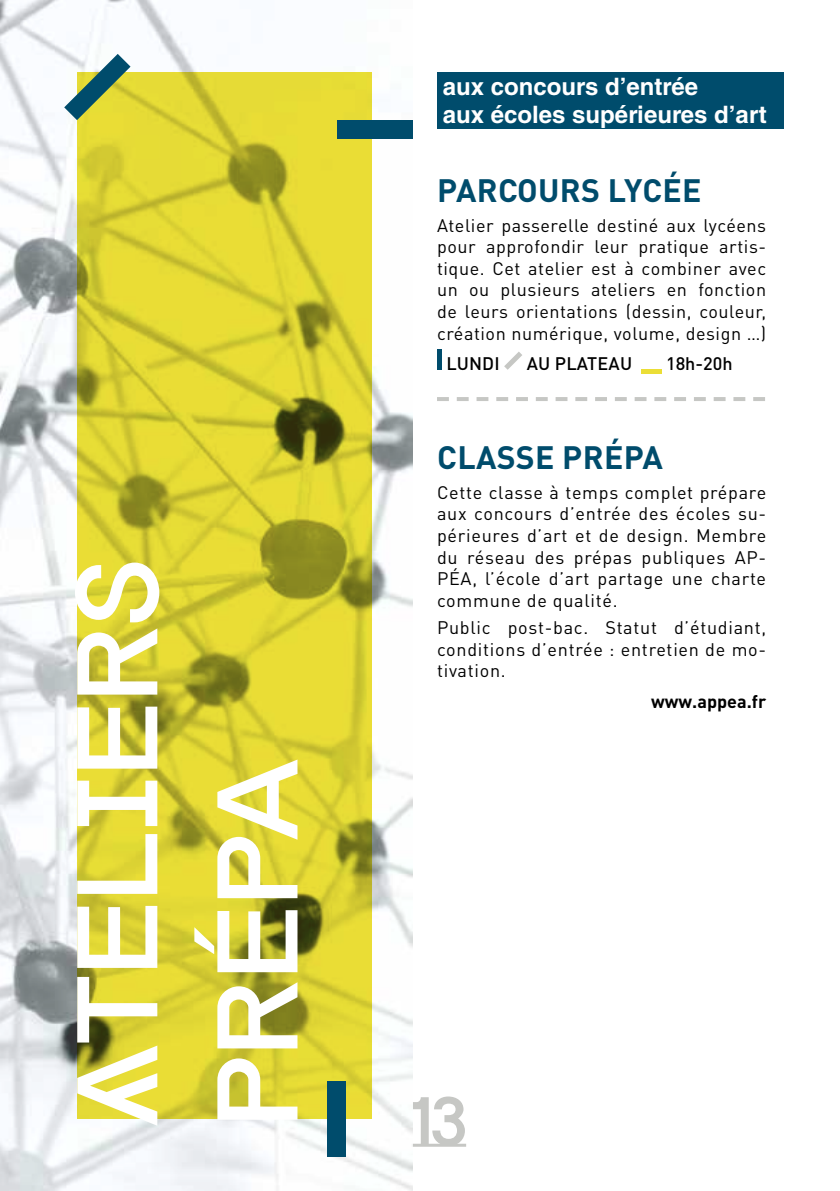
<style>
.page{position:relative;width:840px;height:1191px;background:#fff}
.page>*{position:absolute;margin:0;border:0;box-sizing:border-box;transform-origin:0 0}
.t1{font:100px/140px "Progress CAPS";letter-spacing:.02em;color:#fff}
.t2{font:60px "Progress CAPS";color:#c6c7c4}
.t3{font:700 32px "DIN Pro";letter-spacing:.01em;color:#004c6c}
.t4{font:700 24px/28px "Helvetica LT Std";color:#fff}
.t5{font:18px/21.6px "DIN Pro";letter-spacing:.04em;color:#000;text-align:justify}
.t6{font:500 18px "DIN Pro";letter-spacing:.01em;color:#000}
.t7{font:700 18px "DIN Pro";color:#000}
</style>
<div class="page">
<hr style="left:411px;top:1143px;width:55px;height:3px;background:#c6c7c4">
<div style="left:437px;top:349px;width:5px;height:21px;background:#004c6c"></div>
<svg style="left:504px;top:352px;width:18px;height:18px"></svg>
<div style="left:640px;top:369px;width:21px;height:5px;background:#ebde36"></div>
<svg style="left:437px;top:397px;width:327px;height:4px"></svg>
<img style="left:0;top:0;width:412px;height:1191px">
<svg style="left:78px;top:72px;width:293px;height:1047px;background:#d4ca31"></svg>
<div style="left:327px;top:1081px;width:18px;height:75px;background:#004c6c"></div>
<div style="left:336px;top:120px;width:76px;height:18px;background:#004c6c"></div>
<svg style="left:64px;top:54px;width:66px;height:66px"></svg>
<div style="left:437px;top:72px;width:345px;height:57px;background:#004c6c"></div>
<h1 class="t1" style="left:42px;top:1125px;width:566px;rotate:-90deg">Ateliers prépa</h1>
<h3 class="t4" style="left:442px;top:72px;width:325px">aux concours d’entrée<br>aux écoles supérieures d’art</h3>
<h3 class="t3" style="left:437px;top:168px;width:266px">PARCOURS LYCÉE</h3>
<p class="t5" style="left:437px;top:214px;width:330px">Atelier passerelle destiné aux lycéens pour approfondir leur pratique artis&shy;tique. Cet atelier est à combiner avec un ou plusieurs ateliers en fonction de leurs orientations (dessin, couleur, création numérique, volume, design …)</p>
<p class="t6" style="left:446px;top:351px;width:55px">LUNDI</p>
<p class="t6" style="left:526px;top:351px;width:107px">AU PLATEAU</p>
<p class="t6" style="left:665px;top:351px;width:68px">18h-20h</p>
<h3 class="t3" style="left:437px;top:435px;width:227px">CLASSE PRÉPA</h3>
<p class="t5" style="left:437px;top:481px;width:330px">Cette classe à temps complet prépare aux concours d’entrée des écoles su&shy;périeures d’art et de design. Membre du réseau des prépas publiques AP-PÉA, l’école d’art partage une charte commune de qualité.</p>
<p class="t5" style="left:437px;top:616px;width:330px">Public post-bac. Statut d’étudiant, conditions d’entrée : entretien de mo&shy;tivation.</p>
<p class="t7" style="left:651px;top:689px;width:116px">www.appea.fr</p>
<h2 class="t2" style="left:411px;top:1083px;width:56px">13</h2>
</div>
